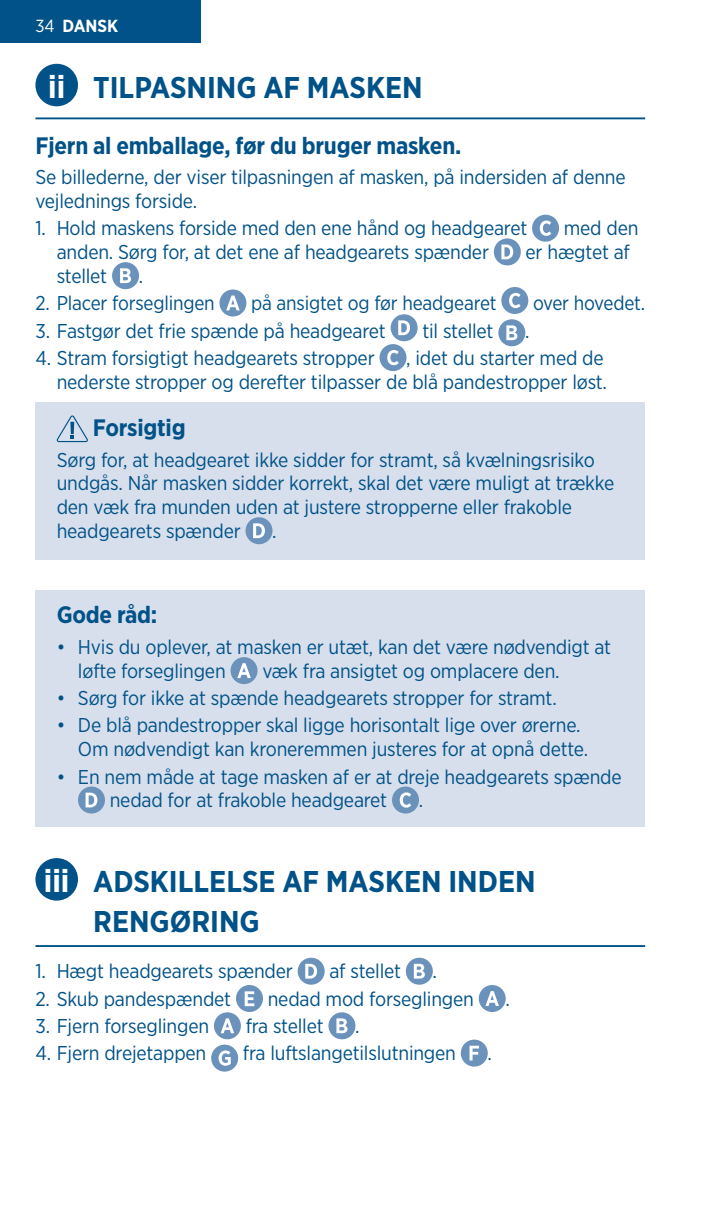
<style>
.page{position:relative;width:709px;height:1205px;background:#fff}
.page>*{position:absolute;margin:0;border:0;box-sizing:border-box;transform-origin:0 0}
.t1{font:700 30px/40px "Gotham Narrow";color:#005288}
.t2{font:700 23.75px "Gotham Narrow";letter-spacing:-.01em;color:#005288}
.t3{font:20px/23.8px "Gotham Narrow";letter-spacing:-.01em;color:#005288}
.t4{font:700 17.5px "Gotham Narrow";color:#fff}
.s1{font-weight:400}
.s2{font-size:32px;color:#fff}
</style>
<div class="page">
<div style="left:0;top:0;width:201px;height:43px;background:#005288"></div>
<hr style="left:35px;top:117px;width:57px;height:2px;background:#005288">
<hr style="left:92px;top:117px;width:553px;height:2px;background:#005288">
<div style="left:35px;top:64px;width:43px;height:42px;background:#005288;border-radius:50%"></div>
<div style="left:532px;top:215px;width:27px;height:27px;background:#6a92bb;border-radius:50%"></div>
<svg style="left:540px;top:221px;width:11px;height:15px"></svg>
<div style="left:494px;top:238px;width:27px;height:27px;background:#6a92bb;border-radius:50%"></div>
<svg style="left:501px;top:244px;width:12px;height:15px"></svg>
<div style="left:112px;top:262px;width:27px;height:27px;background:#6a92bb;border-radius:50%"></div>
<svg style="left:120px;top:268px;width:11px;height:15px"></svg>
<div style="left:219px;top:289px;width:27px;height:27px;background:#6a92bb;border-radius:50%"></div>
<svg style="left:226px;top:295px;width:14px;height:15px"></svg>
<div style="left:501px;top:287px;width:27px;height:27px;background:#6a92bb;border-radius:50%"></div>
<svg style="left:509px;top:293px;width:11px;height:15px"></svg>
<div style="left:390px;top:314px;width:27px;height:27px;background:#6a92bb;border-radius:50%"></div>
<svg style="left:398px;top:320px;width:12px;height:15px"></svg>
<div style="left:498px;top:319px;width:27px;height:27px;background:#6a92bb;border-radius:50%"></div>
<svg style="left:506px;top:325px;width:11px;height:15px"></svg>
<div style="left:379px;top:344px;width:27px;height:27px;background:#6a92bb;border-radius:50%"></div>
<svg style="left:387px;top:350px;width:12px;height:15px"></svg>
<div style="left:35px;top:402px;width:610px;height:157px;background:#d7dfec"></div>
<svg style="left:57px;top:415px;width:31px;height:27px"></svg>
<svg style="left:70px;top:422px;width:4px;height:12px"></svg>
<div style="left:245px;top:517px;width:27px;height:27px;background:#6a92bb;border-radius:50%"></div>
<svg style="left:253px;top:523px;width:12px;height:15px"></svg>
<div style="left:35px;top:590px;width:610px;height:237px;background:#d7dfec"></div>
<div style="left:230px;top:657px;width:27px;height:27px;background:#6a92bb;border-radius:50%"></div>
<svg style="left:237px;top:663px;width:14px;height:15px"></svg>
<div style="left:78px;top:786px;width:27px;height:27px;background:#6a92bb;border-radius:50%"></div>
<svg style="left:86px;top:792px;width:11px;height:15px"></svg>
<div style="left:392px;top:786px;width:27px;height:27px;background:#6a92bb;border-radius:50%"></div>
<svg style="left:400px;top:792px;width:11px;height:15px"></svg>
<hr style="left:35px;top:945px;width:57px;height:2px;background:#005288">
<hr style="left:92px;top:945px;width:553px;height:2px;background:#005288">
<div style="left:35px;top:858px;width:43px;height:42px;background:#005288;border-radius:50%"></div>
<div style="left:298px;top:958px;width:27px;height:26px;background:#6a92bb;border-radius:50%"></div>
<svg style="left:305px;top:964px;width:12px;height:14px"></svg>
<div style="left:406px;top:958px;width:27px;height:26px;background:#6a92bb;border-radius:50%"></div>
<svg style="left:414px;top:964px;width:11px;height:14px"></svg>
<div style="left:236px;top:985px;width:27px;height:27px;background:#6a92bb;border-radius:50%"></div>
<svg style="left:245px;top:991px;width:9px;height:15px"></svg>
<div style="left:479px;top:985px;width:26px;height:27px;background:#6a92bb;border-radius:50%"></div>
<svg style="left:485px;top:991px;width:14px;height:15px"></svg>
<div style="left:214px;top:1012px;width:27px;height:27px;background:#6a92bb;border-radius:50%"></div>
<svg style="left:221px;top:1018px;width:13px;height:15px"></svg>
<div style="left:328px;top:1012px;width:27px;height:27px;background:#6a92bb;border-radius:50%"></div>
<svg style="left:336px;top:1018px;width:11px;height:15px"></svg>
<div style="left:211px;top:1044px;width:27px;height:27px;background:#6a92bb;border-radius:50%"></div>
<svg style="left:219px;top:1050px;width:12px;height:15px"></svg>
<div style="left:461px;top:1039px;width:27px;height:27px;background:#6a92bb;border-radius:50%"></div>
<svg style="left:469px;top:1045px;width:10px;height:15px"></svg>
<p class="t4" style="left:35px;top:14px;width:84px"><span class="s1">34</span> DANSK</p>
<h1 class="t1" style="left:48px;top:67px;width:376px"><span class="s2">ii</span> TILPASNING AF MASKEN</h1>
<p class="t2" style="left:35px;top:130px;width:427px">Fjern al emballage, før du bruger masken.</p>
<p class="t3" style="left:35px;top:165px;width:592px">Se billederne, der viser tilpasningen af masken, på indersiden af denne vejlednings forside.</p>
<p class="t3" style="left:35px;top:216px;width:493px">1. Hold maskens forside med den ene hånd og headgearet</p>
<p class="t3" style="left:564px;top:216px;width:76px">med den</p>
<p class="t3" style="left:57px;top:240px;width:434px">anden. Sørg for, at det ene af headgearets spænder</p>
<p class="t3" style="left:525px;top:240px;width:106px">er hægtet af</p>
<p class="t3" style="left:57px;top:264px;width:52px">stellet</p>
<p class="t3" style="left:139px;top:264px;width:6px">.</p>
<p class="t3" style="left:35px;top:291px;width:181px">2. Placer forseglingen</p>
<p class="t3" style="left:251px;top:291px;width:247px">på ansigtet og før headgearet</p>
<p class="t3" style="left:533px;top:291px;width:114px">over hovedet.</p>
<p class="t3" style="left:35px;top:318px;width:352px">3. Fastgør det frie spænde på headgearet</p>
<p class="t3" style="left:422px;top:318px;width:73px">til stellet</p>
<p class="t3" style="left:525px;top:318px;width:6px">.</p>
<p class="t3" style="left:35px;top:345px;width:341px">4. Stram forsigtigt headgearets stropper</p>
<p class="t3" style="left:57px;top:345px;width:552px;text-align:right">, idet du starter med de<br>nederste stropper og derefter tilpasser de blå pandestropper løst.</p>
<p class="t2" style="left:93px;top:412px;width:94px">Forsigtig</p>
<p class="t3" style="left:57px;top:447px;width:559px">Sørg for, at headgearet ikke sidder for stramt, så kvælningsrisiko undgås. Når masken sidder korrekt, skal det være muligt at trække den væk fra munden uden at justere stropperne eller frakoble headgearets spænder</p>
<p class="t3" style="left:272px;top:519px;width:6px">.</p>
<p class="t2" style="left:57px;top:600px;width:102px">Gode råd:</p>
<p class="t3" style="left:78px;top:635px;width:535px;text-indent:-21px">• Hvis du oplever, at masken er utæt, kan det være nødvendigt at løfte forseglingen</p>
<p class="t3" style="left:262px;top:658px;width:299px">væk fra ansigtet og omplacere den.</p>
<p class="t3" style="left:57px;top:686px;width:501px">• Sørg for ikke at spænde headgearets stropper for stramt.</p>
<p class="t3" style="left:78px;top:713px;width:511px;text-indent:-21px">• De blå pandestropper skal ligge horisontalt lige over ørerne.<br>Om nødvendigt kan kroneremmen justeres for at opnå dette.</p>
<p class="t3" style="left:110px;top:764px;width:513px;text-indent:-53px">• En nem måde at tage masken af er at dreje headgearets spænde nedad for at frakoble headgearet</p>
<p class="t3" style="left:419px;top:788px;width:6px">.</p>
<h1 class="t1" style="left:93px;top:861px;width:444px;text-indent:-49px"><span class="s2">iii</span> ADSKILLELSE AF MASKEN INDEN<br>RENGØRING</h1>
<p class="t3" style="left:35px;top:959px;width:259px">1. Hægt headgearets spænder</p>
<p class="t3" style="left:329px;top:959px;width:73px">af stellet</p>
<p class="t3" style="left:432px;top:959px;width:6px">.</p>
<p class="t3" style="left:35px;top:986px;width:197px">2. Skub pandespændet</p>
<p class="t3" style="left:268px;top:986px;width:208px">nedad mod forseglingen</p>
<p class="t3" style="left:35px;top:1014px;width:175px">3. Fjern forseglingen</p>
<p class="t3" style="left:246px;top:1014px;width:79px">fra stellet</p>
<p class="t3" style="left:355px;top:1014px;width:6px">.</p>
<p class="t3" style="left:35px;top:1041px;width:172px">4. Fjern drejetappen</p>
<p class="t3" style="left:243px;top:1041px;width:214px">fra luftslangetilslutningen</p>
<p class="t3" style="left:505px;top:986px;width:6px">.</p>
<p class="t3" style="left:487px;top:1041px;width:6px">.</p>
</div>
